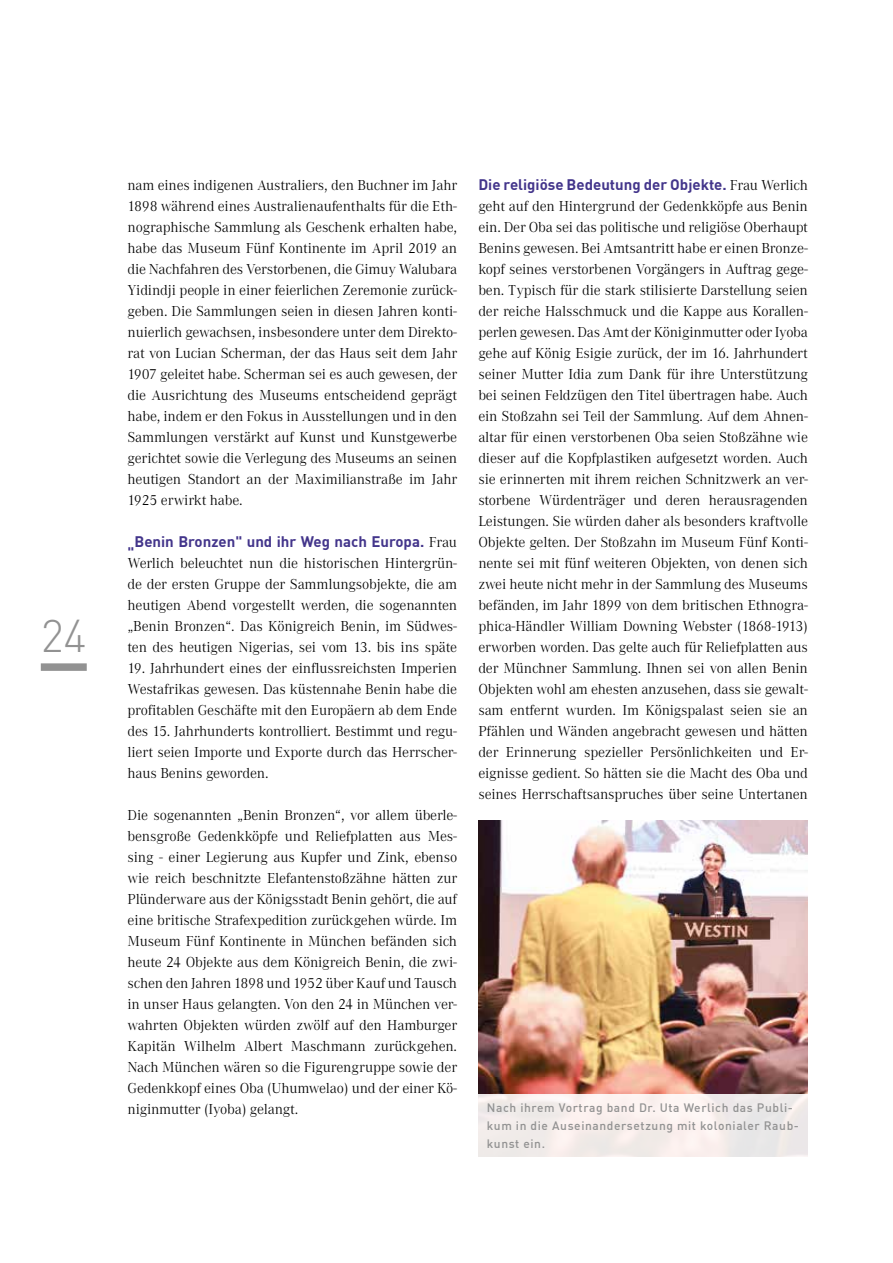
<style>
.page{position:relative;width:893px;height:1263px;background:#fff}
.page>*{position:absolute;margin:0;border:0;box-sizing:border-box;transform-origin:0 0}
.t1{font:300 45px "DINOT";color:#929292}
.t2{font:300 15px/21px "Corporate A";letter-spacing:-.01em;color:#000;text-align:justify}
.t3{font:700 15px "DINOT";color:#43358b}
.t4{font:500 12px/18px "DINOT";letter-spacing:.05em;color:#929292}
.s1{font-family:"Corporate A";font-weight:300;color:#000}
</style>
<div class="page">
<div style="left:41px;top:663px;width:46px;height:8px;background:#929292"></div>
<img style="left:478px;top:820px;width:330px;height:274px">
<div style="left:478px;top:1094px;width:330px;height:62px;background:#f2ecea"></div>
<h1 class="t1" style="left:41px;top:602px;width:47px">24</h1>
<p class="t2" style="left:128px;top:175px;width:331px">nam eines indigenen Australiers, den Buchner im Jahr 1898 während eines Australienaufenthalts für die Eth&shy;nographische Sammlung als Geschenk erhalten habe, habe das Museum Fünf Kontinente im April 2019 an die Nachfahren des Verstorbenen, die Gimuy Walubara Yidindji people in einer feierlichen Zeremonie zurück&shy;geben. Die Sammlungen seien in diesen Jahren konti&shy;nuierlich gewachsen, insbesondere unter dem Direkto&shy;rat von Lucian Scherman, der das Haus seit dem Jahr 1907 geleitet habe. Scherman sei es auch gewesen, der die Ausrichtung des Museums entscheidend geprägt habe, indem er den Fokus in Ausstellungen und in den Sammlungen verstärkt auf Kunst und Kunstgewerbe gerichtet sowie die Verlegung des Museums an seinen heutigen Standort an der Maximilianstraße im Jahr 1925 erwirkt habe.</p>
<p class="t3" style="left:128px;top:540px;width:8px">"</p>
<p class="t3" style="left:135px;top:530px;width:324px">Benin Bronzen" und ihr Weg nach Europa. <span class="s1">Frau</span></p>
<p class="t2" style="left:128px;top:553px;width:331px">Werlich beleuchtet nun die historischen Hintergrün&shy;de der ersten Gruppe der Sammlungsobjekte, die am heutigen Abend vorgestellt werden, die sogenannten „Benin Bronzen“. Das Königreich Benin, im Südwes&shy;ten des heutigen Nigerias, sei vom 13. bis ins späte</p>
<p class="t2" style="left:128px;top:658px;width:331px">19. Jahrhundert eines der einflussreichsten Imperien Westafrikas gewesen. Das küstennahe Benin habe die profitablen Geschäfte mit den Europäern ab dem Ende des 15. Jahrhunderts kontrolliert. Bestimmt und regu&shy;liert seien Importe und Exporte durch das Herrscher&shy;haus Benins geworden.</p>
<p class="t2" style="left:128px;top:805px;width:331px">Die sogenannten „Benin Bronzen“, vor allem überle&shy;bensgroße Gedenkköpfe und Reliefplatten aus Mes&shy;sing - einer Legierung aus Kupfer und Zink, ebenso wie reich beschnitzte Elefantenstoßzähne hätten zur Plünderware aus der Königsstadt Benin gehört, die auf eine britische Strafexpedition zurückgehen würde. Im Museum Fünf Kontinente in München befänden sich heute 24 Objekte aus dem Königreich Benin, die zwi&shy;schen den Jahren 1898 und 1952 über Kauf und Tausch in unser Haus gelangten. Von den 24 in München ver&shy;wahrten Objekten würden zwölf auf den Hamburger Kapitän Wilhelm Albert Maschmann zurückgehen.<br>Nach München wären so die Figurengruppe sowie der Gedenkkopf eines Oba (Uhumwelao) und der einer Kö&shy;niginmutter (Iyoba) gelangt.</p>
<p class="t3" style="left:478px;top:173px;width:331px">Die religiöse Bedeutung der Objekte. <span class="s1">Frau Werlich</span></p>
<p class="t2" style="left:478px;top:196px;width:331px">geht auf den Hintergrund der Gedenkköpfe aus Benin ein. Der Oba sei das politische und religiöse Oberhaupt Benins gewesen. Bei Amtsantritt habe er einen Bronze&shy;kopf seines verstorbenen Vorgängers in Auftrag gege&shy;ben. Typisch für die stark stilisierte Darstellung seien der reiche Halsschmuck und die Kappe aus Korallen&shy;perlen gewesen. Das Amt der Königinmutter oder Iyoba gehe auf König Esigie zurück, der im 16. Jahrhundert seiner Mutter Idia zum Dank für ihre Unterstützung bei seinen Feldzügen den Titel übertragen habe. Auch ein Stoßzahn sei Teil der Sammlung. Auf dem Ahnen&shy;altar für einen verstorbenen Oba seien Stoßzähne wie dieser auf die Kopfplastiken aufgesetzt worden. Auch sie erinnerten mit ihrem reichen Schnitzwerk an ver&shy;storbene Würdenträger und deren herausragenden Leistungen. Sie würden daher als besonders kraftvolle Objekte gelten. Der Stoßzahn im Museum Fünf Konti&shy;nente sei mit fünf weiteren Objekten, von denen sich zwei heute nicht mehr in der Sammlung des Museums befänden, im Jahr 1899 von dem britischen Ethnogra&shy;phica-Händler William Downing Webster (1868-1913) erworben worden. Das gelte auch für Reliefplatten aus der Münchner Sammlung. Ihnen sei von allen Benin Objekten wohl am ehesten anzusehen, dass sie gewalt&shy;sam entfernt wurden. Im Königspalast seien sie an Pfählen und Wänden angebracht gewesen und hätten der Erinnerung spezieller Persönlichkeiten und Er&shy;eignisse gedient. So hätten sie die Macht des Oba und seines Herrschaftsanspruches über seine Untertanen</p>
<p class="t4" style="left:487px;top:1097px;width:314px">Nach ihrem Vortrag band Dr. Uta Werlich das Publi&shy;kum in die Auseinandersetzung mit kolonialer Raub&shy;kunst ein.</p>
</div>
